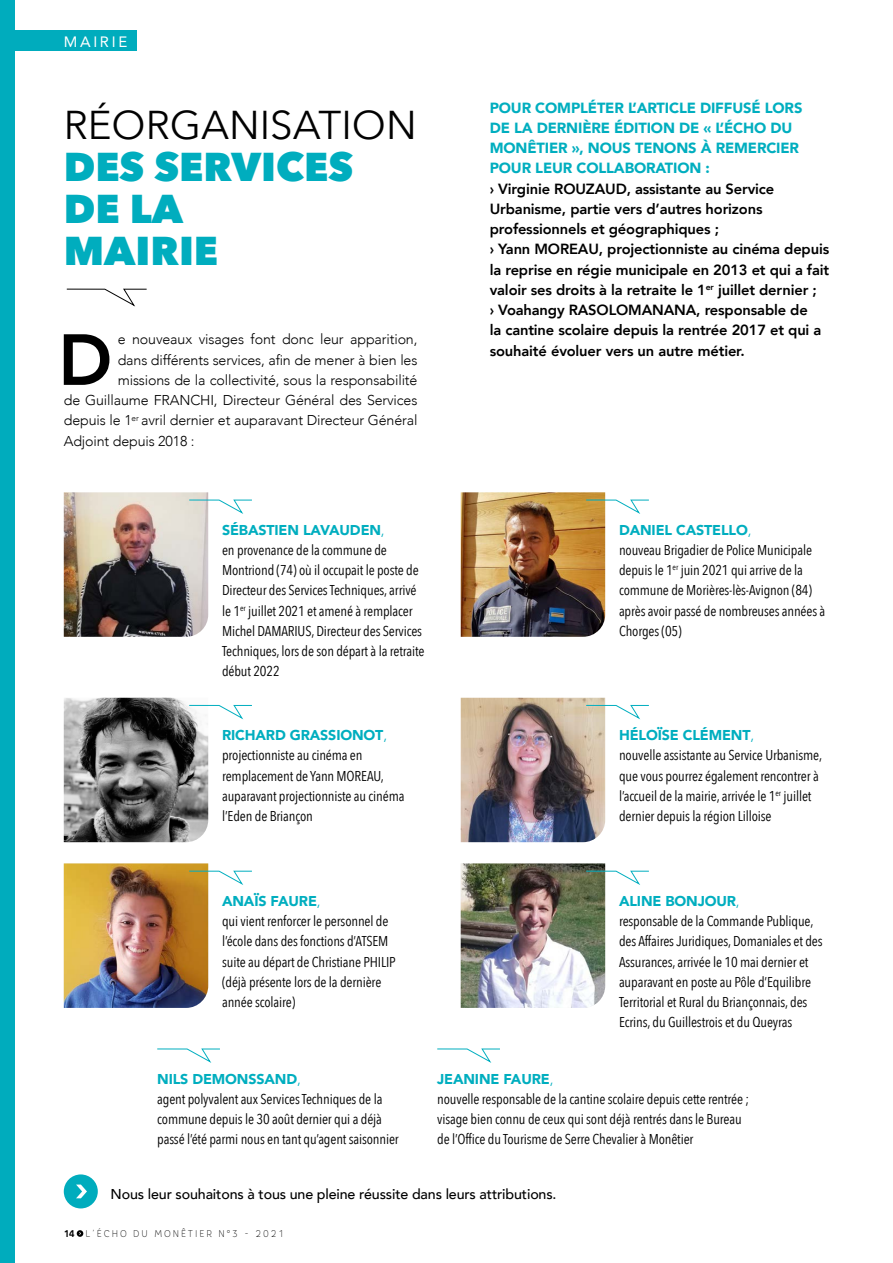
<style>
.page{position:relative;width:893px;height:1263px;background:#fff}
.page>*{position:absolute;margin:0;border:0;box-sizing:border-box;transform-origin:0 0}
.t1{font:800 71.4px "Avenir";color:#000}
.t2{font:800 40.2px/42px "Avenir Next";color:#00adbe}
.t3{font:40.2px "Avenir Next";color:#020202}
.t4{font:15px "Avenir";letter-spacing:.18em;color:#fff}
.t5{font:800 14.7px/20.2px "Avenir";letter-spacing:-.01em;color:#000}
.t6{font:900 14.7px/20.2px "Avenir";letter-spacing:-.01em;color:#00aebf}
.t7{font:14.25px/20.2px "Avenir Next Condensed";letter-spacing:-.01em;color:#000}
.t8{font:300 14.25px "Avenir";letter-spacing:-.01em;color:#000}
.t9{font:900 14.25px "Avenir";letter-spacing:-.01em;color:#00aebf}
.t10{font:500 14.25px "Avenir";letter-spacing:-.01em;color:#000}
.t11{font:100 9.75px "Core Rhino 25";letter-spacing:.22em;color:#000;scale:.9 1}
.s1{font-weight:300}
.s2{font-family:"Core Rhino 65";font-weight:700}
</style>
<div class="page">
<svg style="left:77px;top:1230px;width:6px;height:7px"></svg>
<div style="left:0;top:31px;width:136px;height:20px;background:#00acbd"></div>
<div style="left:0;top:0;width:15px;height:1263px;background:#00acbd"></div>
<svg style="left:66px;top:288px;width:81px;height:19px"></svg>
<img style="left:64px;top:492px;width:144px;height:145px">
<svg style="left:188px;top:499px;width:64px;height:16px"></svg>
<img style="left:461px;top:492px;width:144px;height:145px">
<svg style="left:585px;top:499px;width:64px;height:16px"></svg>
<img style="left:64px;top:698px;width:144px;height:144px">
<svg style="left:188px;top:705px;width:64px;height:15px"></svg>
<img style="left:461px;top:698px;width:144px;height:144px">
<svg style="left:585px;top:705px;width:64px;height:15px"></svg>
<img style="left:461px;top:863px;width:188px;height:145px">
<img style="left:64px;top:863px;width:188px;height:145px">
<svg style="left:157px;top:1048px;width:63px;height:15px"></svg>
<svg style="left:437px;top:1048px;width:63px;height:15px"></svg>
<div style="left:64px;top:1174px;width:34px;height:34px;background:#00acbd;border-radius:50%"></div>
<svg style="left:76px;top:1184px;width:11px;height:14px"></svg>
<p class="t4" style="left:64px;top:30px;width:65px">MAIRIE</p>
<h2 class="t3" style="left:64px;top:91px;width:354px">RÉORGANISATION</h2>
<h2 class="t2" style="left:64px;top:146px;width:291px">DES SERVICES<br>DE LA<br>MAIRIE</h2>
<h1 class="t1" style="left:58px;top:304px;width:56px">D</h1>
<p class="t8" style="left:118px;top:331px;width:301px">e nouveaux visages font donc leur apparition,</p>
<p class="t8" style="left:118px;top:351px;width:301px">dans différents services, afin de mener à bien les</p>
<p class="t8" style="left:118px;top:371px;width:301px">missions de la collectivité, sous la responsabilité</p>
<p class="t8" style="left:64px;top:392px;width:355px">de Guillaume FRANCHI, Directeur Général des Services</p>
<p class="t8" style="left:64px;top:412px;width:355px">depuis le 1<sup>er</sup> avril dernier et auparavant Directeur Général</p>
<p class="t8" style="left:64px;top:432px;width:132px">Adjoint depuis 2018 :</p>
<p class="t6" style="left:490px;top:97px;width:314px">POUR COMPLÉTER L’ARTICLE DIFFUSÉ LORS DE LA DERNIÈRE ÉDITION DE « L’ÉCHO DU MONÊTIER », NOUS TENONS À REMERCIER POUR LEUR COLLABORATION :</p>
<p class="t5" style="left:490px;top:178px;width:341px">› Virginie ROUZAUD, assistante au Service Urbanisme, partie vers d’autres horizons professionnels et géographiques ;<br>› Yann MOREAU, projectionniste au cinéma depuis la reprise en régie municipale en 2013 et qui a fait valoir ses droits à la retraite le 1<sup>er</sup> juillet dernier ;<br>› Voahangy RASOLOMANANA, responsable de<br>la cantine scolaire depuis la rentrée 2017 et qui a souhaité évoluer vers un autre métier.</p>
<p class="t9" style="left:222px;top:517px;width:164px">SÉBASTIEN LAVAUDEN<span class="s1">,</span></p>
<p class="t7" style="left:222px;top:539px;width:204px">en provenance de la commune de Montriond (74) où il occupait le poste de Directeur des Services Techniques, arrivé le 1<sup>er</sup> juillet 2021 et amené à remplacer Michel DAMARIUS, Directeur des Services Techniques, lors de son départ à la retraite début 2022</p>
<p class="t9" style="left:222px;top:723px;width:166px">RICHARD GRASSIONOT<span class="s1">,</span></p>
<p class="t7" style="left:222px;top:744px;width:184px">projectionniste au cinéma en remplacement de Yann MOREAU, auparavant projectionniste au cinéma l’Eden de Briançon</p>
<p class="t9" style="left:619px;top:517px;width:134px">DANIEL CASTELLO<span class="s1">,</span></p>
<p class="t7" style="left:619px;top:539px;width:208px">nouveau Brigadier de Police Municipale depuis le 1<sup>er</sup> juin 2021 qui arrive de la commune de Morières-lès-Avignon (84) après avoir passé de nombreuses années à Chorges (05)</p>
<p class="t9" style="left:619px;top:723px;width:137px">HÉLOÏSE CLÉMENT<span class="s1">,</span></p>
<p class="t7" style="left:619px;top:744px;width:205px">nouvelle assistante au Service Urbanisme, que vous pourrez également rencontrer à l’accueil de la mairie, arrivée le 1<sup>er</sup> juillet dernier depuis la région Lilloise</p>
<p class="t9" style="left:222px;top:889px;width:100px">ANAÏS FAURE<span class="s1">,</span></p>
<p class="t7" style="left:222px;top:910px;width:175px">qui vient renforcer le personnel de l’école dans des fonctions d’ATSEM suite au départ de Christiane PHILIP (déjà présente lors de la dernière année scolaire)</p>
<p class="t9" style="left:157px;top:1066px;width:145px">NILS DEMONSSAND<span class="s1">,</span></p>
<p class="t7" style="left:157px;top:1088px;width:243px">agent polyvalent aux Services Techniques de la commune depuis le 30 août dernier qui a déjà passé l’été parmi nous en tant qu’agent saisonnier</p>
<p class="t9" style="left:619px;top:889px;width:122px">ALINE BONJOUR<span class="s1">,</span></p>
<p class="t7" style="left:619px;top:910px;width:205px">responsable de la Commande Publique, des Affaires Juridiques, Domaniales et des Assurances, arrivée le 10 mai dernier et auparavant en poste au Pôle d’Equilibre Territorial et Rural du Briançonnais, des Ecrins, du Guillestrois et du Queyras</p>
<p class="t9" style="left:437px;top:1066px;width:118px">JEANINE FAURE<span class="s1">,</span></p>
<p class="t7" style="left:437px;top:1088px;width:313px">nouvelle responsable de la cantine scolaire depuis cette rentrée ; visage bien connu de ceux qui sont déjà rentrés dans le Bureau de l’Office du Tourisme de Serre Chevalier à Monêtier</p>
<p class="t10" style="left:111px;top:1181px;width:447px">Nous leur souhaitons à tous une pleine réussite dans leurs attributions.</p>
<p class="t11" style="left:64px;top:1227px;width:246px"><span class="s2">14</span> L’ÉCHO DU MONÊTIER N°3 - 2021</p>
</div>
